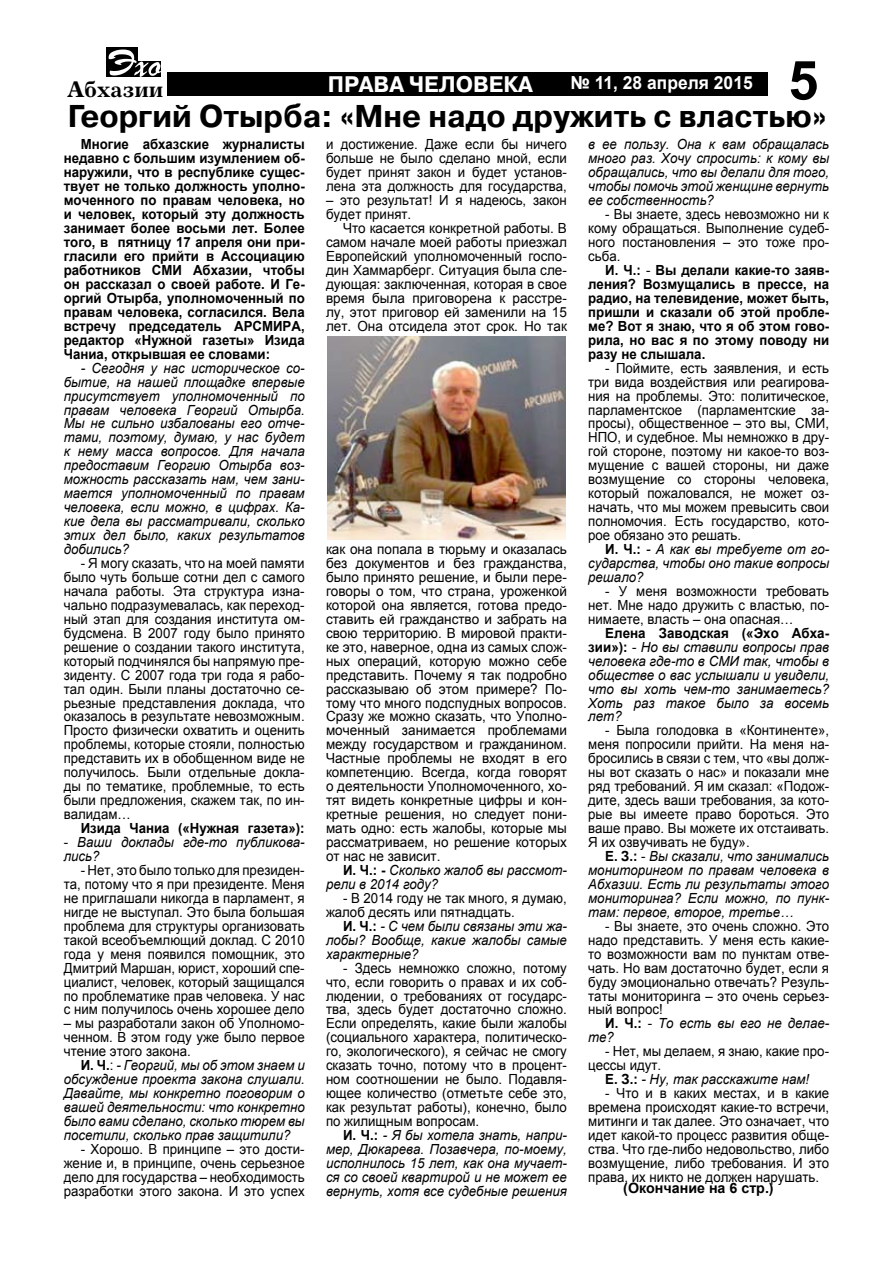
<style>
.page{position:relative;width:893px;height:1263px;background:#fff}
.page>*{position:absolute;margin:0;border:0;box-sizing:border-box;transform-origin:0 0}
.t1{font:700 54px "Arial";color:#000}
.t2{font:700 31.5px "Pragmatica C";color:#000}
.t3{font:700 23.4px "Journal C";color:#000}
.t4{font:700 22.5px "Pragmatica C";color:#fff}
.t5{font:700 18px "Arial";color:#fff}
.t6{font:700 14.25px "Arial";color:#000}
.t7{font:13.95px/14px "Arial";color:#000;text-align:justify;scale:.95 1}
.t8{font:italic 13.95px/14px "Arial";color:#000;text-align:justify;scale:.95 1}
.t9{font:13.95px/14px "Arial";color:#000;text-align:justify}
.t10{font:700 13.95px/14px "Arial";color:#000;text-align:justify;scale:.95 1}
.t11{font:italic 13.95px/14px "Arial";color:#000;text-align:justify;scale:.96 1}
.s1{font-style:normal}
.s2{font-weight:700;font-style:normal}
.s3{font-weight:400}
</style>
<div class="page">
<div style="left:168px;top:72px;width:600px;height:24px;background:#000"></div>
<svg style="left:106px;top:48px;width:31px;height:29px"></svg>
<svg style="left:109px;top:50px;width:52px;height:27px"></svg>
<img style="left:327px;top:336px;width:239px;height:204px">
<h3 class="t3" style="left:67px;top:76px;width:98px">Абхазии</h3>
<h3 class="t4" style="left:328px;top:72px;width:205px">права человека</h3>
<p class="t5" style="left:570px;top:71px;width:184px">№ 11, 28 апреля 2015</p>
<h1 class="t1" style="left:788px;top:45px;width:32px">5</h1>
<h2 class="t2" style="left:68px;top:99px;width:760px">Георгий Отырба: «Мне надо дружить с властью»</h2>
<p class="t10" style="left:64px;top:138px;width:255px;text-indent:17px">Многие абхазские журналисты недавно с большим изумлением об&shy;наружили, что в республике сущес&shy;твует не только должность уполно&shy;моченного по правам человека, но и человек, который эту должность занимает более восьми лет. Более того, в пятницу 17 апреля они при&shy;гласили его прийти в Ассоциацию работников СМИ Абхазии, чтобы он рассказал о своей работе. И Ге&shy;оргий Отырба, уполномоченный по правам человека, согласился. Вела встречу председатель АРСМИРА, редактор «Нужной газеты» Изида Чаниа, открывшая ее словами:</p>
<p class="t8" style="left:64px;top:361px;width:255px;text-indent:17px">- Сегодня у нас историческое со&shy;бытие, на нашей площадке впервые присутствует уполномоченный по правам человека Георгий Отырба.<br>Мы не сильно избалованы его отче&shy;тами, поэтому, думаю, у нас будет к нему масса вопросов. Для начала предоставим Георгию Отырба воз&shy;можность рассказать нам, чем зани&shy;мается уполномоченный по правам человека, если можно, в цифрах. Ка&shy;кие дела вы рассматривали, сколько этих дел было, каких результатов добились?</p>
<p class="t7" style="left:64px;top:556px;width:255px;text-indent:17px">- Я могу сказать, что на моей памяти было чуть больше сотни дел с самого начала работы. Эта структура изна&shy;чально подразумевалась, как переход&shy;ный этап для создания института ом&shy;будсмена. В 2007 году было принято решение о создании такого института, который подчинялся бы напрямую пре&shy;зиденту. С 2007 года три года я рабо&shy;тал один. Были планы достаточно се&shy;рьезные представления доклада, что оказалось в результате невозможным.<br>Просто физически охватить и оценить проблемы, которые стояли, полностью представить их в обобщенном виде не получилось. Были отдельные докла&shy;ды по тематике, проблемные, то есть были предложения, скажем так, по ин&shy;валидам…</p>
<p class="t10" style="left:81px;top:822px;width:237px">Изида Чаниа («Нужная газета»):</p>
<p class="t8" style="left:64px;top:835px;width:255px"><span class="s1">-</span> Ваши доклады где-то публикова&shy;лись?</p>
<p class="t7" style="left:64px;top:863px;width:255px;text-indent:17px">- Нет, это было только для президен&shy;та, потому что я при президенте. Меня не приглашали никогда в парламент, я нигде не выступал. Это была большая проблема для структуры организовать такой всеобъемлющий доклад. С 2010 года у меня появился помощник, это Дмитрий Маршан, юрист, хороший спе&shy;циалист, человек, который защищался по проблематике прав человека. У нас с ним получилось очень хорошее дело</p>
<p class="t7" style="left:64px;top:1017px;width:255px">– мы разработали закон об Уполномо&shy;ченном. В этом году уже было первое чтение этого закона.</p>
<p class="t8" style="left:64px;top:1058px;width:255px;text-indent:17px"><span class="s2">И. Ч.</span><span class="s1">:</span> - Георгий, мы об этом знаем и обсуждение проекта закона слушали.<br>Давайте, мы конкретно поговорим о вашей деятельности: что конкретно было вами сделано, сколько тюрем вы посетили, сколько прав защитили?</p>
<p class="t7" style="left:64px;top:1142px;width:255px;text-indent:17px">- Хорошо. В принципе – это дости&shy;жение и, в принципе, очень серьезное дело для государства – необходимость разработки этого закона. И это успех</p>
<p class="t7" style="left:326px;top:138px;width:255px">и достижение. Даже если бы ничего больше не было сделано мной, если будет принят закон и будет установ&shy;лена эта должность для государства,</p>
<p class="t7" style="left:326px;top:194px;width:255px">– это результат! И я надеюсь, закон будет принят.</p>
<p class="t9" style="left:326px;top:221px;width:242px;text-indent:17px">Что касается конкретной работы. В самом начале моей работы приезжал Европейский уполномоченный госпо&shy;дин Хаммарберг. Ситуация была сле&shy;дующая: заключенная, которая в свое время была приговорена к расстре&shy;лу, этот приговор ей заменили на 15 лет. Она отсидела этот срок. Но так</p>
<p class="t8" style="left:588px;top:138px;width:255px">в ее пользу. Она к вам обращалась много раз. Хочу спросить: к кому вы обращались, что вы делали для того, чтобы помочь этой женщине вернуть ее собственность?</p>
<p class="t7" style="left:588px;top:207px;width:255px;text-indent:17px">- Вы знаете, здесь невозможно ни к кому обращаться. Выполнение судеб&shy;ного постановления – это тоже про&shy;сьба.</p>
<p class="t10" style="left:588px;top:264px;width:255px;text-indent:17px">И. Ч.: <span class="s3">-</span> Вы делали какие-то заяв&shy;ления? Возмущались в прессе, на радио, на телевидение, может быть, пришли и сказали об этой пробле&shy;ме? Вот я знаю, что я об этом гово&shy;рила, но вас я по этому поводу ни разу не слышала.</p>
<p class="t7" style="left:588px;top:361px;width:255px;text-indent:17px">- Поймите, есть заявления, и есть три вида воздействия или реагирова&shy;ния на проблемы. Это: политическое, парламентское (парламентские за&shy;просы), общественное – это вы, СМИ, НПО, и судебное. Мы немножко в дру&shy;гой стороне, поэтому ни какое-то воз&shy;мущение с вашей стороны, ни даже возмущение со стороны человека, который пожаловался, не может оз&shy;начать, что мы можем превысить свои полномочия. Есть государство, кото&shy;рое обязано это решать.</p>
<p class="t8" style="left:588px;top:542px;width:255px;text-indent:17px"><span class="s2">И. Ч.:</span> - А как вы требуете от го&shy;сударства, чтобы оно такие вопросы решало?</p>
<p class="t7" style="left:588px;top:584px;width:255px;text-indent:17px">- У меня возможности требовать нет. Мне надо дружить с властью, по&shy;нимаете, власть – она опасная…</p>
<p class="t11" style="left:588px;top:626px;width:252px;text-indent:17px"><span class="s2">Елена Заводская («Эхо Абха&shy;зии»):</span> <span class="s1">-</span> Но вы ставили вопросы прав человека где-то в СМИ так, чтобы в обществе о вас услышали и увидели, что вы хоть чем-то занимаетесь?<br>Хоть раз такое было за восемь лет?</p>
<p class="t7" style="left:588px;top:724px;width:255px;text-indent:17px">- Была голодовка в «Континенте», меня попросили прийти. На меня на&shy;бросились в связи с тем, что «вы долж&shy;ны вот сказать о нас» и показали мне ряд требований. Я им сказал: «Подож&shy;дите, здесь ваши требования, за кото&shy;рые вы имеете право бороться. Это ваше право. Вы можете их отстаивать.<br>Я их озвучивать не буду».</p>
<p class="t8" style="left:588px;top:849px;width:255px;text-indent:17px"><span class="s2">Е. З.:</span> <span class="s1">-</span> Вы сказали, что занимались мониторингом по правам человека в Абхазии. Есть ли результаты этого мониторинга? Если можно, по пунк&shy;там: первое, второе, третье…</p>
<p class="t7" style="left:588px;top:919px;width:255px;text-indent:17px">- Вы знаете, это очень сложно. Это надо представить. У меня есть какие&shy;то возможности вам по пунктам отве&shy;чать. Но вам достаточно будет, если я буду эмоционально отвечать? Резуль&shy;таты мониторинга – это очень серьез&shy;ный вопрос!</p>
<p class="t8" style="left:588px;top:1017px;width:255px;text-indent:17px"><span class="s2">И. Ч.:</span> <span class="s1">-</span> То есть вы его не делае&shy;те?</p>
<p class="t7" style="left:588px;top:1044px;width:255px;text-indent:17px">- Нет, мы делаем, я знаю, какие про&shy;цессы идут.</p>
<p class="t8" style="left:605px;top:1072px;width:216px"><span class="s2">Е. З.:</span> - Ну, так расскажите нам!</p>
<p class="t7" style="left:588px;top:1086px;width:255px;text-indent:17px">- Что и в каких местах, и в какие времена происходят какие-то встречи, митинги и так далее. Это означает, что идет какой-то процесс развития обще&shy;ства. Что где-либо недовольство, либо возмущение, либо требования. И это права, их никто не должен нарушать.</p>
<p class="t9" style="left:326px;top:542px;width:242px">как она попала в тюрьму и оказалась без документов и без гражданства, было принято решение, и были пере&shy;говоры о том, что страна, уроженкой которой она является, готова предо&shy;ставить ей гражданство и забрать на свою территорию. В мировой практи&shy;ке это, наверное, одна из самых слож&shy;ных операций, которую можно себе представить. Почему я так подробно рассказываю об этом примере? По&shy;тому что много подспудных вопросов.<br>Сразу же можно сказать, что Уполно&shy;моченный занимается проблемами между государством и гражданином.<br>Частные проблемы не входят в его компетенцию. Всегда, когда говорят о деятельности Уполномоченного, хо&shy;тят видеть конкретные цифры и кон&shy;кретные решения, но следует пони&shy;мать одно: есть жалобы, которые мы рассматриваем, но решение которых от нас не зависит.</p>
<p class="t8" style="left:326px;top:863px;width:255px;text-indent:17px"><span class="s2">И. Ч.: -</span> Сколько жалоб вы рассмот&shy;рели в 2014 году?</p>
<p class="t7" style="left:326px;top:891px;width:255px;text-indent:17px">- В 2014 году не так много, я думаю, жалоб десять или пятнадцать.</p>
<p class="t8" style="left:326px;top:919px;width:255px;text-indent:17px"><span class="s2">И. Ч.:</span> - С чем были связаны эти жа&shy;лобы? Вообще, какие жалобы самые характерные?</p>
<p class="t7" style="left:326px;top:961px;width:255px;text-indent:17px">- Здесь немножко сложно, потому что, если говорить о правах и их соб&shy;людении, о требованиях от государс&shy;тва, здесь будет достаточно сложно.<br>Если определять, какие были жалобы (социального характера, политическо&shy;го, экологического), я сейчас не смогу сказать точно, потому что в процент&shy;ном соотношении не было. Подавля&shy;ющее количество (отметьте себе это, как результат работы), конечно, было по жилищным вопросам.</p>
<p class="t8" style="left:326px;top:1128px;width:255px;text-indent:17px"><span class="s2">И. Ч.:</span> - Я бы хотела знать, напри&shy;мер, Дюкарева. Позавчера, по-моему, исполнилось 15 лет, как она мучает&shy;ся со своей квартирой и не может ее вернуть, хотя все судебные решения</p>
<p class="t6" style="left:623px;top:1179px;width:152px">(Окончание на 6 стр.)</p>
</div>
